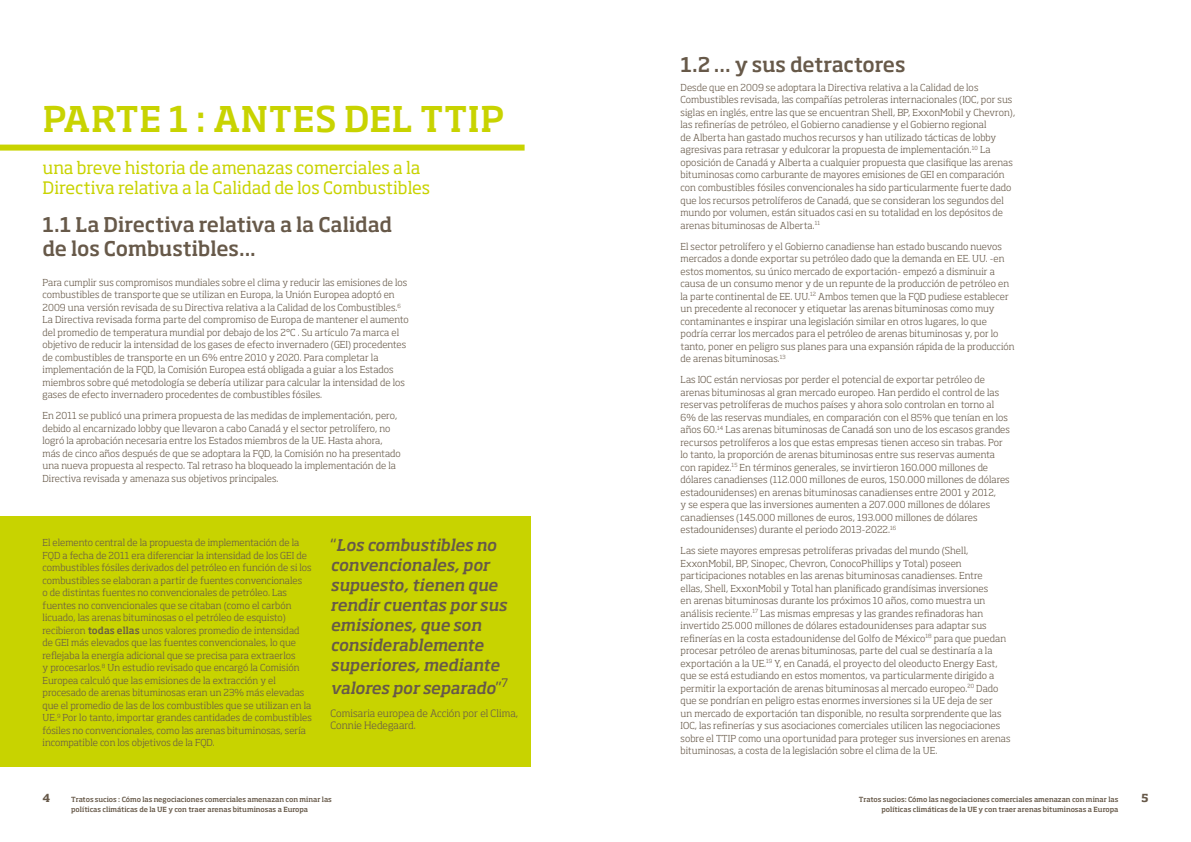
<style>
.page{position:relative;width:1191px;height:842px;background:#fff}
.page>*{position:absolute;margin:0;border:0;box-sizing:border-box;transform-origin:0 0}
.t1{font:500 35px "Soho Std";letter-spacing:.015em;color:#c8d300}
.t2{font:500 20px/24px "Soho Std";letter-spacing:-.01em;color:#675949}
.t3{font:17px/20.4px "Soho Std";letter-spacing:-.015em;color:#c8d300}
.t4{font:italic 500 16px/20px "Soho Std";letter-spacing:-.01em;color:#675949}
.t5{font:700 11px "Soho Std";color:#675949}
.t6{font:300 10px/12px "Soho Std";letter-spacing:.005em;color:#675949}
.t7{font:300 9.5px/12.5px "Soho Std";letter-spacing:.005em;color:#675949}
.t8{font:500 7px/10px "Soho Std";letter-spacing:-.005em;color:#675949}
.s1{font-weight:500}
.s2{font-weight:400;font-style:normal}
</style>
<div class="page">
<div style="left:0;top:516px;width:530px;height:250px;background:#c8d300"></div>
<div style="left:0;top:145px;width:524px;height:6px;background:#c8d300"></div>
<h1 class="t1" style="left:43px;top:97px;width:463px">PARTE 1 : ANTES DEL TTIP</h1>
<h3 class="t3" style="left:43px;top:157px;width:389px">una breve historia de amenazas comerciales a la<br>Directiva relativa a la Calidad de los Combustibles</h3>
<h2 class="t2" style="left:43px;top:213px;width:351px">1.1 La Directiva relativa a la Calidad de los Combustibles...</h2>
<p class="t7" style="left:43px;top:276px;width:368px">Para cumplir sus compromisos mundiales sobre el clima y reducir las emisiones de los combustibles de transporte que se utilizan en Europa, la Unión Europea adoptó en 2009 una versión revisada de su Directiva relativa a la Calidad de los Combustibles.<sup>6<br></sup>La Directiva revisada forma parte del compromiso de Europa de mantener el aumento del promedio de temperatura mundial por debajo de los 2°C . Su artículo 7a marca el objetivo de reducir la intensidad de los gases de efecto invernadero (GEI) procedentes de combustibles de transporte en un 6% entre 2010 y 2020. Para completar la implementación de la FQD, la Comisión Europea está obligada a guiar a los Estados miembros sobre qué metodología se debería utilizar para calcular la intensidad de los gases de efecto invernadero procedentes de combustibles fósiles.</p>
<p class="t7" style="left:43px;top:410px;width:359px">En 2011 se publicó una primera propuesta de las medidas de implementación, pero, debido al encarnizado lobby que llevaron a cabo Canadá y el sector petrolífero, no logró la aprobación necesaria entre los Estados miembros de la UE. Hasta ahora, más de cinco años después de que se adoptara la FQD, la Comisión no ha presentado una nueva propuesta al respecto. Tal retraso ha bloqueado la implementación de la Directiva revisada y amenaza sus objetivos principales.</p>
<p class="t7" style="left:43px;top:536px;width:271px">El elemento central de la propuesta de implementación de la FQD a fecha de 2011 era diferenciar la intensidad de los GEI de combustibles fósiles derivados del petróleo en función de si los combustibles se elaboran a partir de fuentes convencionales<br>o de distintas fuentes no convencionales de petróleo. Las fuentes no convencionales que se citaban (como el carbón licuado, las arenas bituminosas o el petróleo de esquisto) recibieron <span class="s1">todas ellas</span> unos valores promedio de intensidad de GEI más elevados que las fuentes convencionales, lo que reflejaba la energía adicional que se precisa para extraerlos<br>y procesarlos.<sup>8</sup> Un estudio revisado que encargó la Comisión Europea calculó que las emisiones de la extracción y el procesado de arenas bituminosas eran un 23% más elevadas que el promedio de las de los combustibles que se utilizan en la UE.<sup>9</sup> Por lo tanto, importar grandes cantidades de combustibles fósiles no convencionales, como las arenas bituminosas, sería incompatible con los objetivos de la FQD.</p>
<h3 class="t4" style="left:330px;top:535px;width:178px"><span class="s2">“</span>Los combustibles no convencionales, por supuesto, tienen que rendir cuentas por sus emisiones, que son considerablemente superiores, mediante</h3>
<h3 class="t4" style="left:330px;top:678px;width:179px">valores por separado<span class="s2">”</span><sup>7</sup></h3>
<p class="t6" style="left:330px;top:708px;width:189px">Comisaria europea de Acción por el Clima,<br>Connie Hedegaard.</p>
<h2 class="t2" style="left:680px;top:52px;width:226px">1.2 ... y sus detractores</h2>
<p class="t7" style="left:680px;top:81px;width:336px">Desde que en 2009 se adoptara la Directiva relativa a la Calidad de los Combustibles revisada, las compañías petroleras internacionales (IOC, por sus siglas en inglés, entre las que se encuentran Shell, BP, ExxonMobil y Chevron), las refinerías de petróleo, el Gobierno canadiense y el Gobierno regional<br>de Alberta han gastado muchos recursos y han utilizado tácticas de lobby agresivas para retrasar y edulcorar la propuesta de implementación.<sup>10</sup> La oposición de Canadá y Alberta a cualquier propuesta que clasifique las arenas bituminosas como carburante de mayores emisiones de GEI en comparación con combustibles fósiles convencionales ha sido particularmente fuerte dado que los recursos petrolíferos de Canadá, que se consideran los segundos del mundo por volumen, están situados casi en su totalidad en los depósitos de arenas bituminosas de Alberta.<sup>11</sup></p>
<p class="t7" style="left:680px;top:240px;width:335px">El sector petrolífero y el Gobierno canadiense han estado buscando nuevos mercados a donde exportar su petróleo dado que la demanda en EE. UU. -en estos momentos, su único mercado de exportación- empezó a disminuir a causa de un consumo menor y de un repunte de la producción de petróleo en la parte continental de EE. UU.<sup>12</sup> Ambos temen que la FQD pudiese establecer un precedente al reconocer y etiquetar las arenas bituminosas como muy contaminantes e inspirar una legislación similar en otros lugares, lo que podría cerrar los mercados para el petróleo de arenas bituminosas y, por lo tanto, poner en peligro sus planes para una expansión rápida de la producción de arenas bituminosas.<sup>13</sup></p>
<p class="t7" style="left:680px;top:373px;width:331px">Las IOC están nerviosas por perder el potencial de exportar petróleo de arenas bituminosas al gran mercado europeo. Han perdido el control de las reservas petrolíferas de muchos países y ahora solo controlan en torno al 6% de las reservas mundiales, en comparación con el 85% que tenían en los años 60.<sup>14</sup> Las arenas bituminosas de Canadá son uno de los escasos grandes recursos petrolíferos a los que estas empresas tienen acceso sin trabas. Por lo tanto, la proporción de arenas bituminosas entre sus reservas aumenta con rapidez.<sup>15</sup> En términos generales, se invirtieron 160.000 millones de dólares canadienses (112.000 millones de euros, 150.000 millones de dólares estadounidenses) en arenas bituminosas canadienses entre 2001 y 2012,<br>y se espera que las inversiones aumenten a 207.000 millones de dólares canadienses (145.000 millones de euros, 193.000 millones de dólares estadounidenses) durante el periodo 2013-2022.<sup>16</sup></p>
<p class="t7" style="left:680px;top:544px;width:331px">Las siete mayores empresas petrolíferas privadas del mundo (Shell, ExxonMobil, BP, Sinopec, Chevron, ConocoPhillips y Total) poseen participaciones notables en las arenas bituminosas canadienses. Entre<br>ellas, Shell, ExxonMobil y Total han planificado grandísimas inversiones<br>en arenas bituminosas durante los próximos 10 años, como muestra un análisis reciente.<sup>17</sup> Las mismas empresas y las grandes refinadoras han invertido 25.000 millones de dólares estadounidenses para adaptar sus refinerías en la costa estadounidense del Golfo de México<sup>18</sup> para que puedan procesar petróleo de arenas bituminosas, parte del cual se destinaría a la exportación a la UE.<sup>19</sup> Y, en Canadá, el proyecto del oleoducto Energy East, que se está estudiando en estos momentos, va particularmente dirigido a permitir la exportación de arenas bituminosas al mercado europeo.<sup>20</sup> Dado que se pondrían en peligro estas enormes inversiones si la UE deja de ser<br>un mercado de exportación tan disponible, no resulta sorprendente que las IOC, las refinerías y sus asociaciones comerciales utilicen las negociaciones sobre el TTIP como una oportunidad para proteger sus inversiones en arenas bituminosas, a costa de la legislación sobre el clima de la UE.</p>
<p class="t5" style="left:43px;top:791px;width:9px">4</p>
<p class="t8" style="left:71px;top:794px;width:262px">Tratos sucios : Cómo las negociaciones comerciales amenazan con minar las políticas climáticas de la UE y con traer arenas bituminosas a Europa</p>
<p class="t8" style="left:859px;top:794px;width:261px">Tratos sucios: Cómo las negociaciones comerciales amenazan con minar las</p>
<p class="t5" style="left:1141px;top:791px;width:9px">5</p>
<p class="t8" style="left:881px;top:804px;width:238px">políticas climáticas de la UE y con traer arenas bituminosas a Europa</p>
</div>
